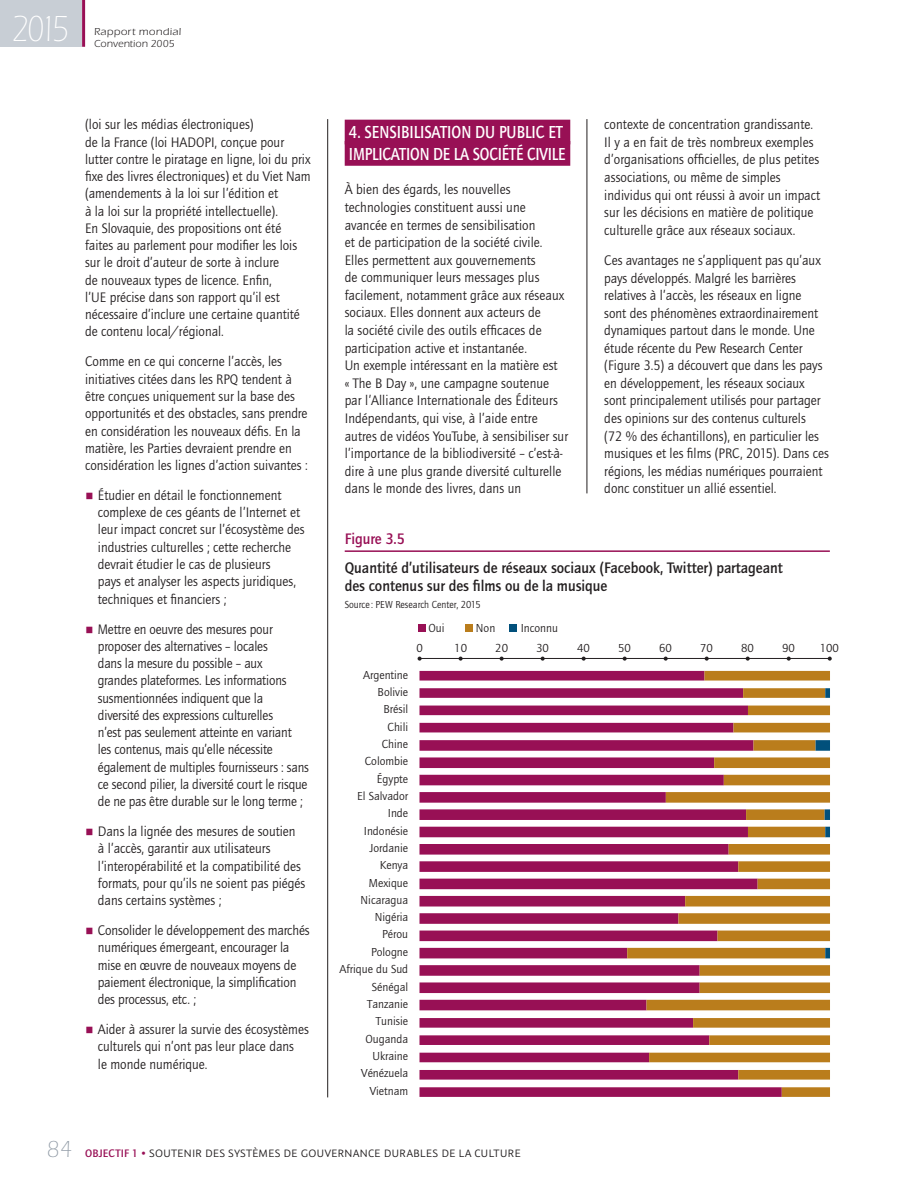
<style>
.page{position:relative;width:915px;height:1191px;background:#fff}
.page>*{position:absolute;margin:0;border:0;box-sizing:border-box;transform-origin:0 0}
.t1{font:300 37.5px "ITC Eras Std";color:#fff;scale:.85 1}
.t2{font:500 18px/21.3px "Quay Sans ITC Std";letter-spacing:-.005em;color:#fff;scale:.85 1}
.t3{font:500 15.75px/18px "Quay Sans ITC Std";color:#231f20;scale:.95 1}
.t4{font:500 15.75px "Quay Sans ITC Std";color:#981055;scale:.95 1}
.t5{font:14.25px/17.5px "Quay Sans ITC Std";color:#231f20;scale:.95 1}
.t6{font:14.25px/17.2px "Quay Sans ITC Std";color:#231f20;scale:.94 1}
.t7{font:12px/17.2px "Quay Sans ITC Std";color:#231f20;text-align:right}
.t8{font:12px "Graublau Sans";letter-spacing:.01em;color:#231f20}
.t9{font:10.5px "Quay Sans ITC Std";color:#231f20;scale:.95 1}
.t10{font:10.5px "ITC Eras Std";letter-spacing:.02em;color:#231f20;scale:1.1 1}
.t11{font:10.5px "ITC Eras Std";letter-spacing:.02em;color:#231f20}
.s1{color:#981055}
.s2{font-family:"ITC Eras Std";font-weight:300;font-size:24px;color:#919ba6}
.s3{font-family:"Quay Sans ITC Std";font-weight:500;font-size:11.25px;color:#981055}
</style>
<div class="page">
<hr style="left:327px;top:119px;width:1px;height:978px;background:#231f20">
<div style="left:0;top:0;width:82px;height:47px;background:#c8ced5"></div>
<hr style="left:82px;top:0;width:3px;height:47px;background:#981055">
<hr style="left:586px;top:119px;width:1px;height:374px;background:#231f20">
<div style="left:344px;top:120px;width:226px;height:24px;background:#981055"></div>
<div style="left:344px;top:141px;width:226px;height:25px;background:#981055"></div>
<hr style="left:344px;top:550px;width:485px;height:2px;background:#981055">
<svg style="left:419px;top:671px;width:208px;height:425px;fill:#981055"></svg>
<svg style="left:627px;top:671px;width:202px;height:425px"></svg>
<svg style="left:815px;top:688px;width:14px;height:270px"></svg>
<hr style="left:419px;top:658px;width:410px;height:1px;background:#231f20">
<svg style="left:417px;top:656px;width:4px;height:4px"></svg>
<svg style="left:827px;top:656px;width:4px;height:4px"></svg>
<div style="left:418px;top:624px;width:7px;height:8px;background:#981055"></div>
<div style="left:465px;top:624px;width:7px;height:8px;background:#ba7d1c"></div>
<div style="left:509px;top:624px;width:8px;height:8px;background:#01507b"></div>
<h1 class="t1" style="left:12px;top:9px;width:69px">2015</h1>
<p class="t10" style="left:94px;top:26px;width:81px">Rapport mondial</p>
<p class="t11" style="left:94px;top:38px;width:82px">Convention 2005</p>
<p class="t5" style="left:85px;top:116px;width:239px">(loi sur les médias électroniques)<br>de la France (loi HADOPI, conçue pour lutter contre le piratage en ligne, loi du prix fixe des livres électroniques) et du Viet Nam (amendements à la loi sur l’édition et<br>à la loi sur la propriété intellectuelle).<br>En Slovaquie, des propositions ont été faites au parlement pour modifier les lois sur le droit d’auteur de sorte à inclure<br>de nouveaux types de licence. Enfin,<br>l’UE précise dans son rapport qu’il est nécessaire d’inclure une certaine quantité de contenu local/régional.</p>
<p class="t5" style="left:85px;top:353px;width:236px">Comme en ce qui concerne l’accès, les initiatives citées dans les RPQ tendent à être conçues uniquement sur la base des opportunités et des obstacles, sans prendre en considération les nouveaux défis. En la matière, les Parties devraient prendre en considération les lignes d’action suivantes :</p>
<p class="t5" style="left:98px;top:486px;width:219px;text-indent:-13px"><span class="s1">○</span> Étudier en détail le fonctionnement complexe de ces géants de l’Internet et leur impact concret sur l’écosystème des industries culturelles ; cette recherche devrait étudier le cas de plusieurs<br>pays et analyser les aspects juridiques, techniques et financiers ;</p>
<p class="t6" style="left:98px;top:620px;width:226px;text-indent:-13px"><span class="s1">○</span> Mettre en oeuvre des mesures pour proposer des alternatives – locales<br>dans la mesure du possible – aux<br>grandes plateformes. Les informations susmentionnées indiquent que la<br>diversité des expressions culturelles<br>n’est pas seulement atteinte en variant<br>les contenus, mais qu’elle nécessite également de multiples fournisseurs : sans ce second pilier, la diversité court le risque de ne pas être durable sur le long terme ;</p>
<p class="t5" style="left:98px;top:822px;width:220px;text-indent:-13px"><span class="s1">○</span> Dans la lignée des mesures de soutien à l’accès, garantir aux utilisateurs l’interopérabilité et la compatibilité des formats, pour qu’ils ne soient pas piégés dans certains systèmes ;</p>
<p class="t5" style="left:98px;top:921px;width:224px;text-indent:-13px"><span class="s1">○</span> Consolider le développement des marchés numériques émergeant, encourager la mise en œuvre de nouveaux moyens de paiement électronique, la simplification des processus, etc. ;</p>
<p class="t5" style="left:98px;top:1020px;width:223px;text-indent:-13px"><span class="s1">○</span> Aider à assurer la survie des écosystèmes culturels qui n’ont pas leur place dans<br>le monde numérique.</p>
<p class="t2" style="left:349px;top:122px;width:244px">4. Sensibilisation du public ET implication de la société CIVILE</p>
<p class="t5" style="left:344px;top:181px;width:237px">À bien des égards, les nouvelles technologies constituent aussi une avancée en termes de sensibilisation<br>et de participation de la société civile.<br>Elles permettent aux gouvernements<br>de communiquer leurs messages plus facilement, notamment grâce aux réseaux sociaux. Elles donnent aux acteurs de<br>la société civile des outils efficaces de participation active et instantanée.<br>Un exemple intéressant en la matière est<br>« The B Day », une campagne soutenue par l’Alliance Internationale des Éditeurs Indépendants, qui vise, à l’aide entre autres de vidéos YouTube, à sensibiliser sur l’importance de la bibliodiversité – c’est-à&shy;dire à une plus grande diversité culturelle dans le monde des livres, dans un</p>
<p class="t5" style="left:604px;top:116px;width:229px">contexte de concentration grandissante.<br>Il y a en fait de très nombreux exemples d’organisations officielles, de plus petites associations, ou même de simples individus qui ont réussi à avoir un impact sur les décisions en matière de politique culturelle grâce aux réseaux sociaux.</p>
<p class="t5" style="left:604px;top:251px;width:238px">Ces avantages ne s’appliquent pas qu’aux pays développés. Malgré les barrières relatives à l’accès, les réseaux en ligne<br>sont des phénomènes extraordinairement dynamiques partout dans le monde. Une étude récente du Pew Research Center (Figure 3.5) a découvert que dans les pays en développement, les réseaux sociaux sont principalement utilisés pour partager des opinions sur des contenus culturels<br>(72 % des échantillons), en particulier les musiques et les films (PRC, 2015). Dans ces régions, les médias numériques pourraient donc constituer un allié essentiel.</p>
<p class="t4" style="left:344px;top:529px;width:65px">Figure 3.5</p>
<p class="t3" style="left:344px;top:558px;width:462px">Quantité d’utilisateurs de réseaux sociaux (Facebook, Twitter) partageant des contenus sur des films ou de la musique</p>
<p class="t9" style="left:344px;top:599px;width:145px">Source : PEW Research Center, 2015</p>
<p class="t7" style="left:416px;top:639px;width:8px">0</p>
<p class="t7" style="left:454px;top:639px;width:14px">10</p>
<p class="t7" style="left:495px;top:639px;width:14px">20</p>
<p class="t7" style="left:536px;top:639px;width:14px">30</p>
<p class="t7" style="left:577px;top:639px;width:14px">40</p>
<p class="t7" style="left:618px;top:639px;width:14px">50</p>
<p class="t7" style="left:659px;top:639px;width:14px">60</p>
<p class="t7" style="left:699px;top:639px;width:14px">70</p>
<p class="t7" style="left:740px;top:639px;width:14px">80</p>
<p class="t7" style="left:781px;top:639px;width:14px">90</p>
<p class="t7" style="left:819px;top:639px;width:21px">100</p>
<p class="t7" style="left:357px;top:666px;width:52px">Argentine<br>Bolivie<br>Brésil<br>Chili<br>Chine<br>Colombie<br>Égypte<br>El Salvador<br>Inde<br>Indonésie<br>Jordanie<br>Kenya<br>Mexique<br>Nicaragua<br>Nigéria<br>Pérou</p>
<p class="t7" style="left:339px;top:943px;width:70px">Pologne<br>Afrique du Sud<br>Sénégal<br>Tanzanie<br>Tunisie<br>Ouganda<br>Ukraine<br>Vénézuela<br>Vietnam</p>
<p class="t7" style="left:428px;top:619px;width:18px">Oui</p>
<p class="t7" style="left:476px;top:619px;width:21px">Non</p>
<p class="t7" style="left:520px;top:619px;width:39px">Inconnu</p>
<p class="t8" style="left:47px;top:1146px;width:475px"><span class="s2">84</span> <span class="s3">Objectif 1 •</span> SOUTENIR DES SYSTÈMES DE GOUVERNANCE DURABLES DE LA CULTURE</p>
</div>
